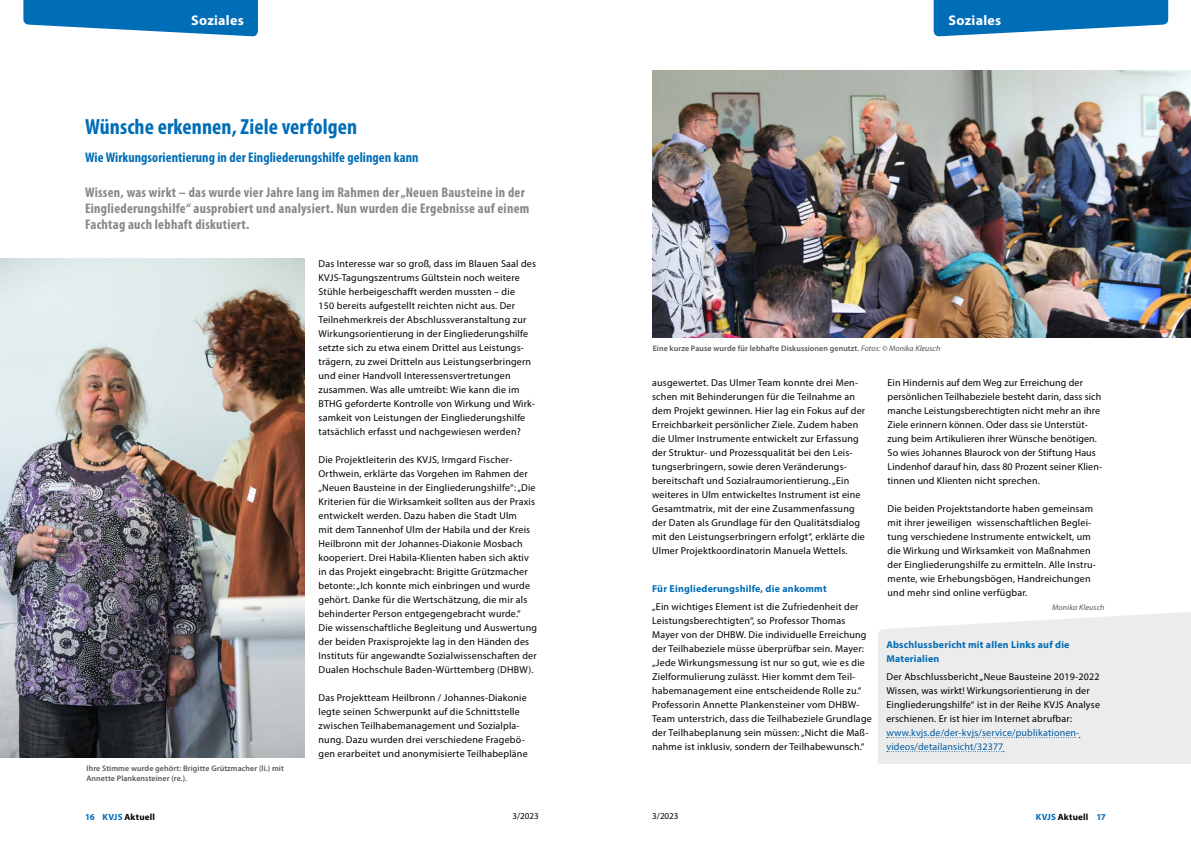
<style>
.page{position:relative;width:1191px;height:842px;background:#fff}
.page>*{position:absolute;margin:0;border:0;box-sizing:border-box;transform-origin:0 0}
.Inhalt_H1_Headline{font:700 condensed 22px "Myriad Pro";letter-spacing:.005em;color:#006db7}
.Inhalt_P_Teaser{font:700 condensed 14px/16px "Myriad Pro";letter-spacing:.02em;color:#868786}
.Inhalt_H2_Subhead{font:700 condensed 14px "Myriad Pro";letter-spacing:.005em;color:#006db7}
.t1{font:700 14px "Myriad Pro";letter-spacing:.02em;color:#fff}
.Inhalt_P_Copytext{font:10px/14px "Myriad Pro";letter-spacing:.02em;color:#000}
.Inhalt_H3_Überschrift_Blau{font:700 10px/14px "Myriad Pro";letter-spacing:.02em;color:#006db7}
.Inhalt_P_Copytext-2{font:10px/14px "Myriad Pro";letter-spacing:.015em;color:#005ba2}
.t2{font:700 9px "Myriad Pro";letter-spacing:.02em;color:#000}
.t3{font:9px "Myriad Pro";letter-spacing:.005em;color:#000}
.t4{font:600 8px/10px "Myriad Pro";letter-spacing:.01em;color:#565655}
.Inhalt_Autor{font:italic 8px "Myriad Pro";letter-spacing:.02em;color:#565655}
.s1{font-weight:400;font-style:italic}
.s2{color:#006db7}
</style>
<div class="page">
<svg style="left:23px;top:0;width:235px;height:36px;background:#2783c2"></svg>
<svg style="left:933px;top:0;width:235px;height:36px;background:#2883c2"></svg>
<div style="left:878px;top:612px;width:313px;height:151px;background:#ececec"></div>
<svg style="left:886px;top:737px;width:194px;height:1px"></svg>
<svg style="left:886px;top:751px;width:118px;height:1px"></svg>
<img style="left:652px;top:71px;width:539px;height:266px">
<img style="left:0;top:259px;width:305px;height:498px">
<h2 class="t1" style="left:191px;top:11px;width:54px">Soziales</h2>
<h2 class="t1" style="left:948px;top:11px;width:54px">Soziales</h2>
<h1 class="Inhalt_H1_Headline" style="left:85px;top:112px;width:273px">Wünsche erkennen, Ziele verfolgen</h1>
<h2 class="Inhalt_H2_Subhead" style="left:85px;top:148px;width:335px">Wie Wirkungsorientierung in der Eingliederungshilfe gelingen kann</h2>
<p class="Inhalt_P_Teaser" style="left:85px;top:184px;width:446px">Wissen, was wirkt – das wurde vier Jahre lang im Rahmen der „Neuen Bausteine in der<br>Eingliederungshilfe“ ausprobiert und analysiert. Nun wurden die Ergebnisse auf einem<br>Fachtag auch lebhaft diskutiert.</p>
<p class="Inhalt_P_Copytext" style="left:318px;top:256px;width:219px">Das Interesse war so groß, dass im Blauen Saal des KVJS-Tagungszentrums Gültstein noch weitere Stühle herbeigeschafft werden mussten – die<br>150 bereits aufgestellt reichten nicht aus. Der Teilnehmerkreis der Abschlussveranstaltung zur Wirkungsorientierung in der Eingliederungshilfe setzte sich zu etwa einem Drittel aus Leistungs&shy;trägern, zu zwei Dritteln aus Leistungserbringern und einer Handvoll Interessensvertretungen zusammen. Was alle umtreibt: Wie kann die im BTHG geforderte Kontrolle von Wirkung und Wirk&shy;samkeit von Leistungen der Eingliederungshilfe tatsächlich erfasst und nachgewiesen werden?</p>
<p class="Inhalt_P_Copytext" style="left:318px;top:452px;width:220px">Die Projektleiterin des KVJS, Irmgard Fischer-Orthwein, erklärte das Vorgehen im Rahmen der „Neuen Bausteine in der Eingliederungshilfe“: „Die Kriterien für die Wirksamkeit sollten aus der Praxis entwickelt werden. Dazu haben die Stadt Ulm<br>mit dem Tannenhof Ulm der Habila und der Kreis Heilbronn mit der Johannes-Diakonie Mosbach kooperiert. Drei Habila-Klienten haben sich aktiv in das Projekt eingebracht: Brigitte Grützmacher betonte: „Ich konnte mich einbringen und wurde gehört. Danke für die Wertschätzung, die mir als behinderter Person entgegengebracht wurde.“ Die wissenschaftliche Begleitung und Auswertung der beiden Praxisprojekte lag in den Händen des Instituts für angewandte Sozialwissenschaften der Dualen Hochschule Baden-Württemberg (DHBW).</p>
<p class="Inhalt_P_Copytext" style="left:318px;top:690px;width:211px">Das Projektteam Heilbronn / Johannes-Diakonie legte seinen Schwerpunkt auf die Schnittstelle zwischen Teilhabemanagement und Sozialpla&shy;nung. Dazu wurden drei verschiedene Fragebö&shy;gen erarbeitet und anonymisierte Teilhabepläne</p>
<p class="t4" style="left:86px;top:763px;width:199px">Ihre Stimme wurde gehört: Brigitte Grützmacher (li.) mit<br>Annette Plankensteiner (re.).</p>
<p class="t4" style="left:652px;top:343px;width:289px">Eine kurze Pause wurde für lebhafte Diskussionen genutzt. <span class="s1">Fotos: © Monika Kleusch</span></p>
<p class="Inhalt_P_Copytext" style="left:652px;top:375px;width:214px">ausgewertet. Das Ulmer Team konnte drei Men&shy;schen mit Behinderungen für die Teilnahme an dem Projekt gewinnen. Hier lag ein Fokus auf der Erreichbarkeit persönlicher Ziele. Zudem haben die Ulmer Instrumente entwickelt zur Erfassung der Struktur- und Prozessqualität bei den Leis&shy;tungserbringern, sowie deren Veränderungs&shy;bereitschaft und Sozialraumorientierung. „Ein weiteres in Ulm entwickeltes Instrument ist eine Gesamtmatrix, mit der eine Zusammenfassung der Daten als Grundlage für den Qualitätsdialog mit den Leistungserbringern erfolgt“, erklärte die Ulmer Projektkoordinatorin Manuela Wettels.</p>
<h3 class="Inhalt_H3_Überschrift_Blau" style="left:652px;top:581px;width:176px">Für Eingliederungshilfe, die ankommt</h3>
<p class="Inhalt_P_Copytext" style="left:652px;top:599px;width:221px">„Ein wichtiges Element ist die Zufriedenheit der Leistungsberechtigten“, so Professor Thomas Mayer von der DHBW. Die individuelle Erreichung der Teilhabeziele müsse überprüfbar sein. Mayer: „Jede Wirkungsmessung ist nur so gut, wie es die Zielformulierung zulässt. Hier kommt dem Teil&shy;habemanagement eine entscheidende Rolle zu.“ Professorin Annette Plankensteiner vom DHBW-Team unterstrich, dass die Teilhabeziele Grundlage der Teilhabeplanung sein müssen: „Nicht die Maß&shy;nahme ist inklusiv, sondern der Teilhabewunsch.“</p>
<p class="Inhalt_P_Copytext" style="left:887px;top:375px;width:216px">Ein Hindernis auf dem Weg zur Erreichung der persönlichen Teilhabeziele besteht darin, dass sich manche Leistungsberechtigten nicht mehr an ihre Ziele erinnern können. Oder dass sie Unterstüt&shy;zung beim Artikulieren ihrer Wünsche benötigen.<br>So wies Johannes Blaurock von der Stiftung Haus Lindenhof darauf hin, dass 80 Prozent seiner Klien&shy;tinnen und Klienten nicht sprechen.</p>
<p class="Inhalt_P_Copytext" style="left:887px;top:501px;width:210px">Die beiden Projektstandorte haben gemeinsam mit ihrer jeweiligen wissenschaftlichen Beglei&shy;tung verschiedene Instrumente entwickelt, um die Wirkung und Wirksamkeit von Maßnahmen der Eingliederungshilfe zu ermitteln. Alle Instru&shy;mente, wie Erhebungsbögen, Handreichungen und mehr sind online verfügbar.</p>
<p class="Inhalt_Autor" style="left:1052px;top:602px;width:54px">Monika Kleusch</p>
<h3 class="Inhalt_H3_Überschrift_Blau" style="left:886px;top:637px;width:185px">Abschlussbericht mit allen Links auf die<br>Materialien</h3>
<p class="Inhalt_P_Copytext" style="left:886px;top:669px;width:215px">Der Abschlussbericht „Neue Bausteine 2019-2022<br>Wissen, was wirkt! Wirkungsorientierung in der Eingliederungshilfe“ ist in der Reihe KVJS Analyse erschienen. Er ist hier im Internet abrufbar:</p>
<p class="Inhalt_P_Copytext-2" style="left:886px;top:725px;width:194px">www.kvjs.de/der-kvjs/service/publikationen&shy;videos/detailansicht/32377</p>
<p class="t2" style="left:85px;top:811px;width:71px"><span class="s2">16 KVJS</span> Aktuell</p>
<p class="t3" style="left:512px;top:811px;width:28px">3/2023</p>
<p class="t3" style="left:652px;top:811px;width:28px">3/2023</p>
<p class="t2" style="left:1035px;top:811px;width:72px"><span class="s2">KVJS</span> Aktuell <span class="s2">17</span></p>
</div>
